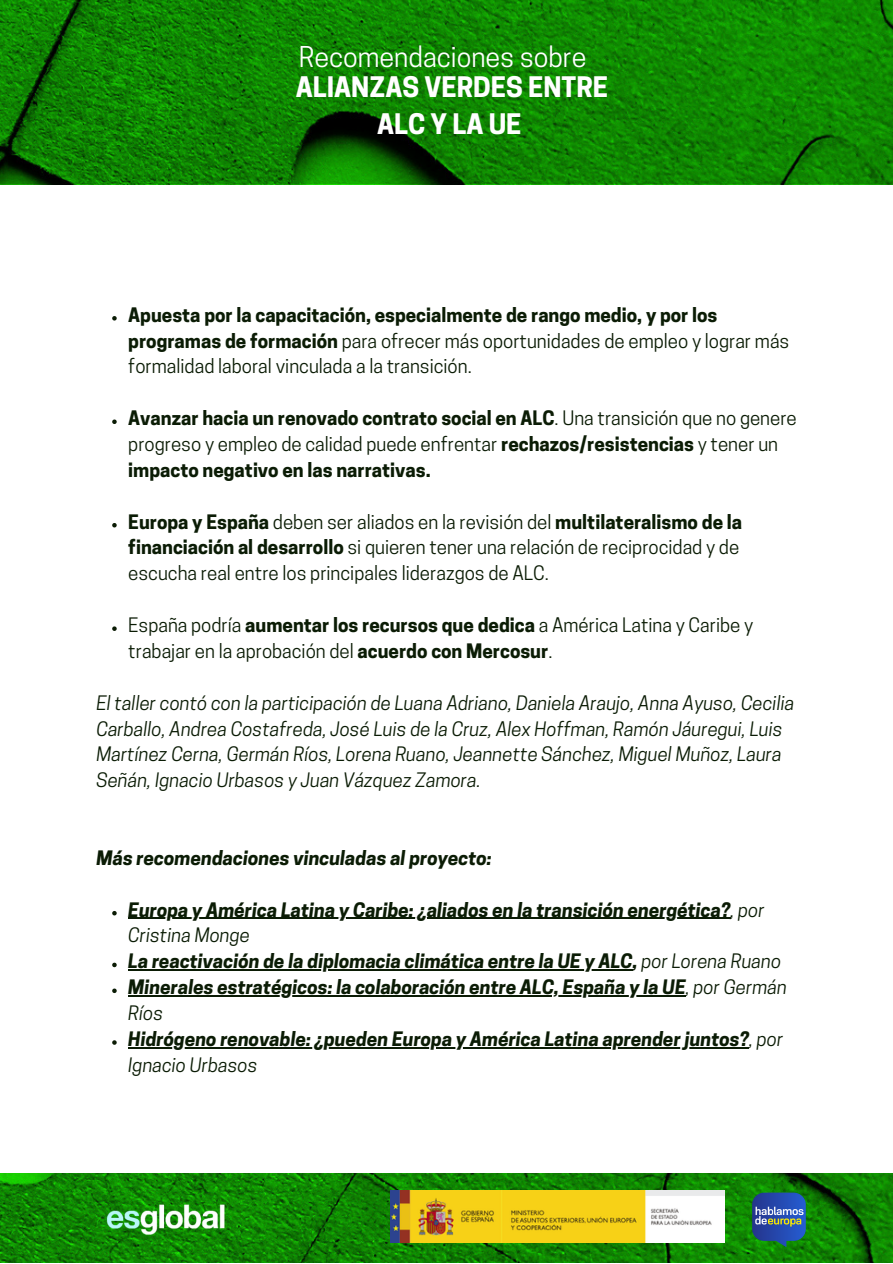
<style>
.page{position:relative;width:893px;height:1264px;background:#fff}
.page>*{position:absolute;margin:0;border:0;box-sizing:border-box;transform-origin:0 0}
.t1{font:27px "Cooper Hewitt";color:#fff}
.t2{font:700 26.55px/37px "Cooper Hewitt";color:#fff;text-align:center}
.t3{font:18.75px/25.8px "Cooper Hewitt";color:#0b1c05}
.t4{font:italic 700 18.75px/25.8px "Cooper Hewitt";color:#0b1c05}
.t5{font:italic 18.75px/25.8px "Cooper Hewitt";color:#0b1c05}
.t6{font:700 18.75px/25.8px "Cooper Hewitt";color:#0b1c05}
.s1{font-weight:700}
.s2{font-weight:400}
</style>
<div class="page">
<img style="left:0;top:1173px;width:892px;height:89px">
<img style="left:96px;top:1204px;width:140px;height:30px">
<img style="left:746px;top:1190px;width:65px;height:58px">
<svg style="left:0;top:0;width:892px;height:184px;background:#0e8001"></svg>
<svg style="left:112px;top:316px;width:5px;height:4px"></svg>
<svg style="left:112px;top:419px;width:5px;height:5px"></svg>
<svg style="left:112px;top:523px;width:5px;height:4px"></svg>
<svg style="left:112px;top:626px;width:5px;height:5px"></svg>
<svg style="left:112px;top:911px;width:5px;height:4px"></svg>
<hr style="left:128px;top:917px;width:602px;height:1px;background:#0b1c05">
<svg style="left:112px;top:962px;width:5px;height:5px"></svg>
<hr style="left:128px;top:969px;width:504px;height:1px;background:#0b1c05">
<svg style="left:112px;top:988px;width:5px;height:5px"></svg>
<hr style="left:128px;top:995px;width:557px;height:1px;background:#0b1c05">
<svg style="left:112px;top:1040px;width:5px;height:4px"></svg>
<hr style="left:128px;top:1047px;width:621px;height:1px;background:#0b1c05">
<img style="left:390px;top:1190px;width:334px;height:52px">
<p class="t1" style="left:299px;top:47px;width:289px">Recomendaciones sobre</p>
<p class="t2" style="left:296px;top:72px;width:314px">ALIANZAS VERDES ENTRE<br>ALC Y LA UE</p>
<p class="t3" style="left:128px;top:304px;width:662px"><span class="s1">Apuesta por la capacitación, especialmente de rango medio, y por los programas de formación</span> para ofrecer más oportunidades de empleo y lograr más formalidad laboral vinculada a la transición.</p>
<p class="t6" style="left:128px;top:407px;width:670px">Avanzar hacia un renovado contrato social en ALC<span class="s2">. Una transición que no genere progreso y empleo de calidad puede enfrentar</span> rechazos/resistencias <span class="s2">y tener un </span>impacto negativo en las narrativas.</p>
<p class="t3" style="left:128px;top:511px;width:615px"><span class="s1">Europa y España</span> deben ser aliados en la revisión del <span class="s1">multilateralismo de la financiación al desarrollo</span> si quieren tener una relación de reciprocidad y de escucha real entre los principales liderazgos de ALC.</p>
<p class="t3" style="left:128px;top:614px;width:626px">España podría <span class="s1">aumentar los recursos que dedica</span> a América Latina y Caribe y trabajar en la aprobación del <span class="s1">acuerdo con Mercosur</span>.</p>
<p class="t5" style="left:96px;top:692px;width:699px">El taller contó con la participación de Luana Adriano, Daniela Araujo, Anna Ayuso, Cecilia Carballo, Andrea Costafreda, José Luis de la Cruz, Alex Hoffman, Ramón Jáuregui, Luis Martínez Cerna, Germán Ríos, Lorena Ruano, Jeannette Sánchez, Miguel Muñoz, Laura Señán, Ignacio Urbasos y Juan Vázquez Zamora.</p>
<p class="t4" style="left:96px;top:847px;width:397px">Más recomendaciones vinculadas al proyecto:</p>
<p class="t4" style="left:128px;top:899px;width:637px">Europa y América Latina y Caribe: ¿aliados en la transición energética?<span class="s2">, por<br>Cristina Monge</span></p>
<p class="t4" style="left:128px;top:950px;width:654px">La reactivación de la diplomacia climática entre la UE y ALC, <span class="s2">por Lorena Ruano</span></p>
<p class="t4" style="left:128px;top:976px;width:660px">Minerales estratégicos: la colaboración entre ALC, España y la UE<span class="s2">, por Germán<br>Ríos</span></p>
<p class="t4" style="left:128px;top:1028px;width:656px">Hidrógeno renovable: ¿pueden Europa y América Latina aprender juntos?<span class="s2">, por<br>Ignacio Urbasos</span></p>
</div>
